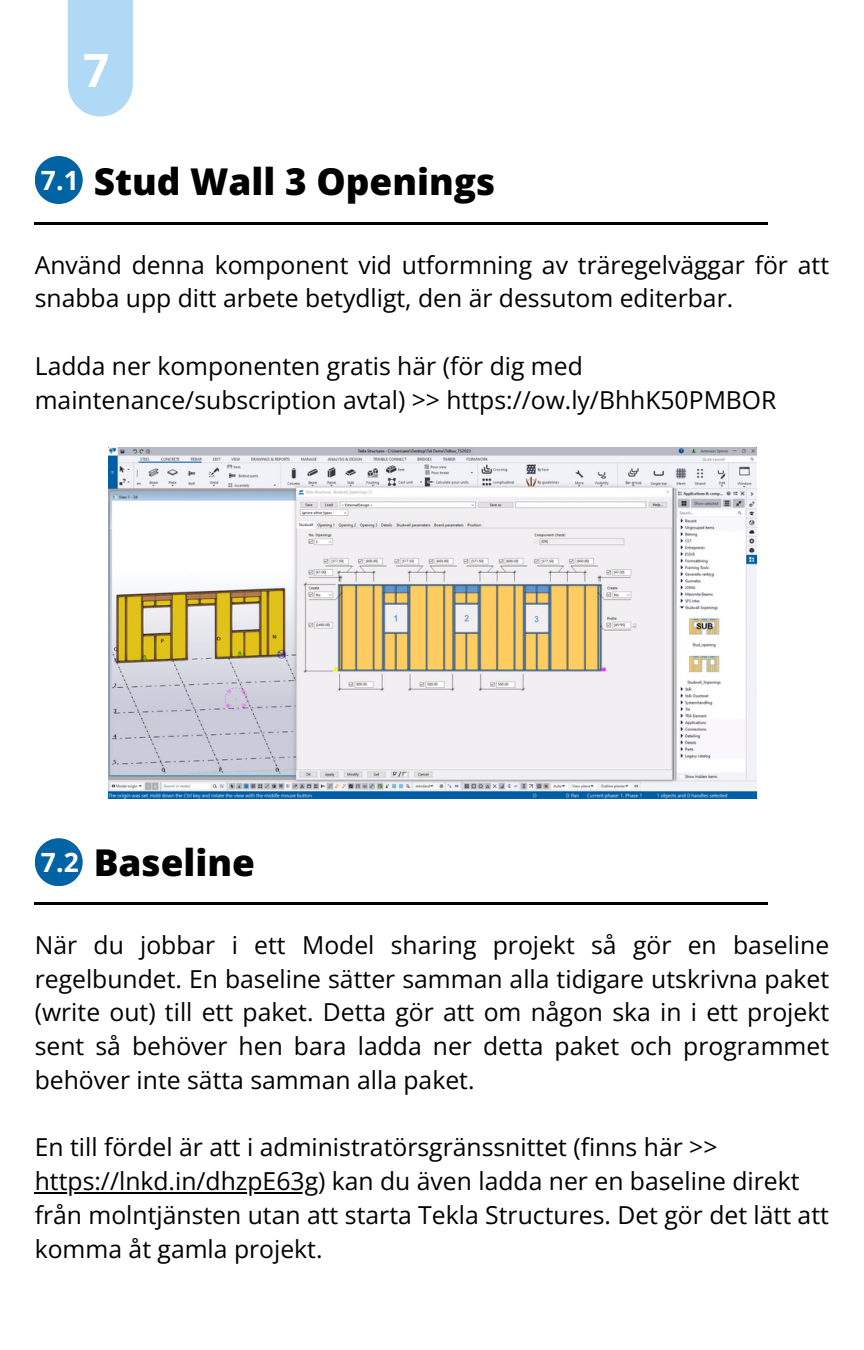
<style>
.page{position:relative;width:864px;height:1350px;background:#fff}
.page>*{position:absolute;margin:0;border:0;box-sizing:border-box;transform-origin:0 0}
.t1{font:700 45.9px "Open Sans";color:#fff}
.t2{font:800 36.9px "Open Sans";color:#000}
.t3{font:700 26.55px "Open Sans";color:#fff}
.t4{font:24.75px/33.8px "Open Sans";color:#000}
</style>
<div class="page">
<hr style="left:35px;top:223px;width:733px;height:1px;background:#000">
<hr style="left:35px;top:903px;width:733px;height:2px;background:#000">
<div style="left:35px;top:156px;width:48px;height:48px;background:#0063a3;border-radius:50%"></div>
<div style="left:35px;top:838px;width:48px;height:48px;background:#0063a3;border-radius:50%"></div>
<svg style="left:68px;top:0;width:65px;height:116px;background:#b3dbf4"></svg>
<img style="left:108px;top:448px;width:648px;height:351px">
<hr style="left:35px;top:1192px;width:283px;height:2px;background:#000">
<h1 class="t1" style="left:83px;top:38px;width:28px">7</h1>
<h1 class="t3" style="left:41px;top:162px;width:39px">7.1</h1>
<p class="t2" style="left:94px;top:155px;width:403px">Stud Wall 3 Openings</p>
<p class="t4" style="left:35px;top:247px;width:796px">Använd denna komponent vid utformning av träregelväggar för att snabba upp ditt arbete betydligt, den är dessutom editerbar.</p>
<h2 class="t4" style="left:35px;top:348px;width:743px">Ladda ner komponenten gratis här (för dig med maintenance/subscription avtal) &gt;&gt; https://ow.ly/BhhK50PMBOR</h2>
<p class="t3" style="left:41px;top:844px;width:39px">7.2</p>
<h2 class="t2" style="left:94px;top:836px;width:163px">Baseline</h2>
<h1 class="t4" style="left:35px;top:927px;width:796px;text-align:justify">När du jobbar i ett Model sharing projekt så gör en baseline regelbundet. En baseline sätter samman alla tidigare utskrivna paket (write out) till ett paket. Detta gör att om någon ska in i ett projekt sent så behöver hen bara ladda ner detta paket och programmet behöver inte sätta samman alla paket.</h1>
<p class="t4" style="left:35px;top:1130px;width:684px">En till fördel är att i administratörsgränssnittet (finns här &gt;&gt;</p>
<p class="t4" style="left:35px;top:1164px;width:796px">https://lnkd.in/dhzpE63g) kan du även ladda ner en baseline direkt från molntjänsten utan att starta Tekla Structures. Det gör det lätt att komma åt gamla projekt.</p>
</div>
